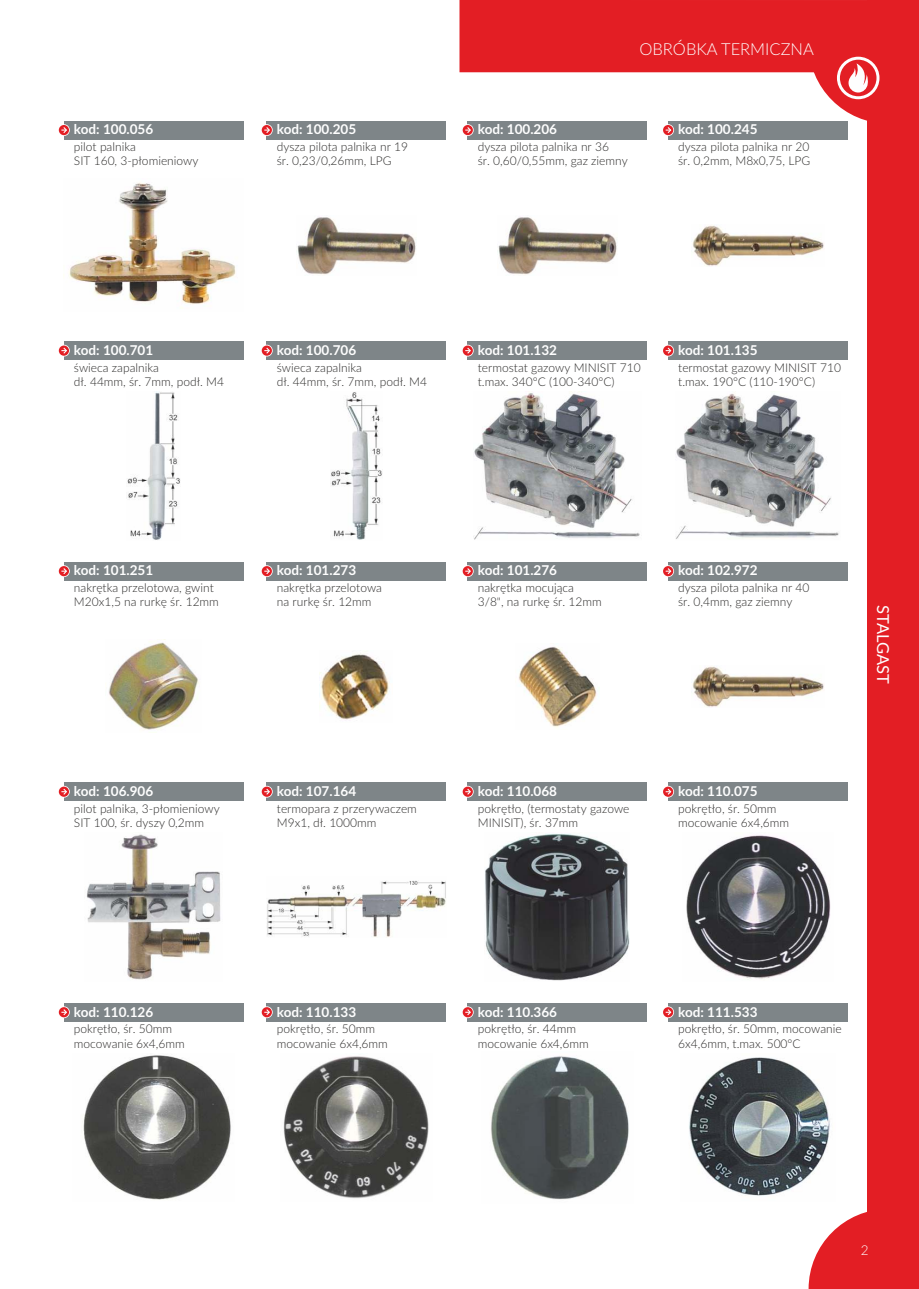
<style>
.page{position:relative;width:919px;height:1289px;background:#fff}
.page>*{position:absolute;margin:0;border:0;box-sizing:border-box;transform-origin:0 0}
.t1{font:300 16.5px "Lato";color:#fefefe}
.t2{font:16.5px "Lato";color:#fefefe}
.t3{font:700 13.5px "Lato";color:#fefefe}
.t4{font:300 13.5px "Lato";color:#fefefe}
.t5{font:300 12px/14.4px "Lato";color:#2b2a29}
</style>
<div class="page">
<div style="left:867px;top:0;width:51px;height:1288px;background:#e31e24"></div>
<div style="left:459px;top:0;width:459px;height:72px;background:#e31e24"></div>
<div style="left:64px;top:121px;width:179px;height:18px;background:#7e8588"></div>
<svg style="left:58px;top:124px;width:12px;height:12px"></svg>
<svg style="left:59px;top:125px;width:10px;height:10px"></svg>
<svg style="left:61px;top:126px;width:7px;height:8px"></svg>
<div style="left:267px;top:121px;width:179px;height:18px;background:#7e8588"></div>
<svg style="left:261px;top:124px;width:12px;height:12px"></svg>
<svg style="left:262px;top:125px;width:10px;height:10px"></svg>
<svg style="left:264px;top:126px;width:7px;height:8px"></svg>
<div style="left:467px;top:121px;width:180px;height:18px;background:#7e8588"></div>
<svg style="left:462px;top:125px;width:11px;height:10px"></svg>
<svg style="left:465px;top:126px;width:7px;height:8px"></svg>
<div style="left:668px;top:121px;width:179px;height:18px;background:#7e8588"></div>
<svg style="left:662px;top:124px;width:12px;height:12px"></svg>
<svg style="left:663px;top:125px;width:10px;height:10px"></svg>
<svg style="left:665px;top:126px;width:7px;height:8px"></svg>
<div style="left:64px;top:341px;width:179px;height:18px;background:#7e8588"></div>
<svg style="left:58px;top:345px;width:12px;height:11px"></svg>
<div style="left:59px;top:345px;width:10px;height:11px;background:#e31e24;border-radius:50%"></div>
<svg style="left:61px;top:346px;width:7px;height:9px"></svg>
<div style="left:267px;top:341px;width:179px;height:18px;background:#7e8588"></div>
<svg style="left:261px;top:345px;width:12px;height:11px"></svg>
<div style="left:262px;top:345px;width:10px;height:11px;background:#e31e24;border-radius:50%"></div>
<svg style="left:264px;top:346px;width:7px;height:9px"></svg>
<div style="left:467px;top:341px;width:180px;height:18px;background:#7e8588"></div>
<svg style="left:462px;top:345px;width:11px;height:11px"></svg>
<svg style="left:465px;top:346px;width:7px;height:9px"></svg>
<div style="left:668px;top:341px;width:179px;height:18px;background:#7e8588"></div>
<svg style="left:663px;top:345px;width:10px;height:11px"></svg>
<svg style="left:665px;top:346px;width:7px;height:9px"></svg>
<div style="left:64px;top:562px;width:179px;height:18px;background:#7e8588"></div>
<svg style="left:58px;top:565px;width:12px;height:12px"></svg>
<svg style="left:59px;top:566px;width:10px;height:10px"></svg>
<svg style="left:61px;top:567px;width:7px;height:8px"></svg>
<div style="left:267px;top:562px;width:179px;height:18px;background:#7e8588"></div>
<svg style="left:261px;top:565px;width:12px;height:12px"></svg>
<svg style="left:262px;top:566px;width:10px;height:10px"></svg>
<svg style="left:264px;top:567px;width:7px;height:8px"></svg>
<div style="left:467px;top:562px;width:180px;height:18px;background:#7e8588"></div>
<svg style="left:462px;top:566px;width:11px;height:10px"></svg>
<svg style="left:465px;top:567px;width:7px;height:8px"></svg>
<div style="left:668px;top:562px;width:179px;height:18px;background:#7e8588"></div>
<svg style="left:662px;top:565px;width:12px;height:12px"></svg>
<svg style="left:663px;top:566px;width:10px;height:10px"></svg>
<svg style="left:665px;top:567px;width:7px;height:8px"></svg>
<div style="left:64px;top:782px;width:179px;height:18px;background:#7e8588"></div>
<svg style="left:58px;top:785px;width:12px;height:12px"></svg>
<svg style="left:59px;top:786px;width:10px;height:10px"></svg>
<svg style="left:61px;top:787px;width:7px;height:9px"></svg>
<div style="left:267px;top:782px;width:179px;height:18px;background:#7e8588"></div>
<svg style="left:261px;top:785px;width:12px;height:12px"></svg>
<svg style="left:262px;top:786px;width:10px;height:10px"></svg>
<svg style="left:264px;top:787px;width:7px;height:9px"></svg>
<div style="left:467px;top:782px;width:180px;height:18px;background:#7e8588"></div>
<svg style="left:462px;top:786px;width:11px;height:10px"></svg>
<svg style="left:465px;top:787px;width:7px;height:9px"></svg>
<div style="left:668px;top:782px;width:179px;height:18px;background:#7e8588"></div>
<svg style="left:662px;top:785px;width:12px;height:12px"></svg>
<svg style="left:663px;top:786px;width:10px;height:10px"></svg>
<svg style="left:665px;top:787px;width:7px;height:9px"></svg>
<div style="left:64px;top:1003px;width:179px;height:18px;background:#7e8588"></div>
<svg style="left:58px;top:1006px;width:12px;height:12px"></svg>
<svg style="left:59px;top:1007px;width:10px;height:10px"></svg>
<svg style="left:61px;top:1008px;width:7px;height:8px"></svg>
<div style="left:267px;top:1003px;width:179px;height:18px;background:#7e8588"></div>
<svg style="left:261px;top:1006px;width:12px;height:12px"></svg>
<svg style="left:262px;top:1007px;width:10px;height:10px"></svg>
<svg style="left:264px;top:1008px;width:7px;height:8px"></svg>
<div style="left:467px;top:1003px;width:180px;height:18px;background:#7e8588"></div>
<svg style="left:462px;top:1007px;width:11px;height:10px"></svg>
<svg style="left:465px;top:1008px;width:7px;height:8px"></svg>
<div style="left:668px;top:1003px;width:179px;height:18px;background:#7e8588"></div>
<svg style="left:662px;top:1006px;width:12px;height:12px"></svg>
<svg style="left:663px;top:1007px;width:10px;height:10px"></svg>
<svg style="left:665px;top:1008px;width:7px;height:8px"></svg>
<svg style="left:808px;top:56px;width:72px;height:68px"></svg>
<img style="left:69px;top:182px;width:167px;height:126px">
<img style="left:127px;top:391px;width:53px;height:149px">
<img style="left:331px;top:392px;width:51px;height:148px">
<img style="left:675px;top:393px;width:164px;height:146px">
<img style="left:87px;top:834px;width:134px;height:146px">
<img style="left:267px;top:880px;width:179px;height:57px">
<img style="left:485px;top:833px;width:144px;height:148px">
<img style="left:82px;top:1055px;width:149px;height:145px">
<img style="left:283px;top:1056px;width:146px;height:143px">
<img style="left:689px;top:1057px;width:141px;height:139px">
<img style="left:473px;top:391px;width:167px;height:149px">
<img style="left:686px;top:835px;width:145px;height:145px">
<img style="left:491px;top:1056px;width:138px;height:144px">
<svg style="left:808px;top:1212px;width:59px;height:76px"></svg>
<img style="left:296px;top:217px;width:120px;height:58px">
<img style="left:497px;top:217px;width:120px;height:58px">
<img style="left:692px;top:225px;width:132px;height:41px">
<img style="left:109px;top:642px;width:90px;height:88px">
<img style="left:320px;top:653px;width:70px;height:67px">
<img style="left:518px;top:647px;width:79px;height:81px">
<img style="left:692px;top:666px;width:132px;height:41px">
<p class="t3" style="left:74px;top:123px;width:81px">kod: 100.056</p>
<p class="t5" style="left:74px;top:140px;width:126px">pilot palnika<br>SIT 160, 3-płomieniowy</p>
<p class="t3" style="left:277px;top:123px;width:81px">kod: 100.205</p>
<p class="t5" style="left:277px;top:140px;width:133px">dysza pilota palnika nr 19 śr. 0,23/0,26mm, LPG</p>
<h1 class="t1" style="left:639px;top:42px;width:176px">OBRÓBKA TERMICZNA</h1>
<p class="t3" style="left:478px;top:123px;width:81px">kod: 100.206</p>
<p class="t5" style="left:478px;top:140px;width:151px">dysza pilota palnika nr 36<br>śr. 0,60/0,55mm, gaz ziemny</p>
<p class="t3" style="left:678px;top:123px;width:81px">kod: 100.245</p>
<p class="t5" style="left:678px;top:140px;width:133px">dysza pilota palnika nr 20 śr. 0,2mm, M8x0,75, LPG</p>
<p class="t3" style="left:74px;top:344px;width:81px">kod: 100.701</p>
<p class="t5" style="left:74px;top:360px;width:152px">świeca zapalnika<br>dł. 44mm, śr. 7mm, podł. M4</p>
<p class="t3" style="left:277px;top:344px;width:81px">kod: 100.706</p>
<p class="t5" style="left:277px;top:360px;width:152px">świeca zapalnika<br>dł. 44mm, śr. 7mm, podł. M4</p>
<p class="t3" style="left:478px;top:344px;width:81px">kod: 101.132</p>
<p class="t5" style="left:478px;top:360px;width:164px">termostat gazowy MINISIT 710 t.max. 340°C (100-340°C)</p>
<p class="t3" style="left:678px;top:344px;width:81px">kod: 101.135</p>
<p class="t5" style="left:678px;top:360px;width:164px">termostat gazowy MINISIT 710 t.max. 190°C (110-190°C)</p>
<p class="t3" style="left:74px;top:564px;width:81px">kod: 101.251</p>
<p class="t5" style="left:74px;top:581px;width:146px">nakrętka przelotowa, gwint<br>M20x1,5 na rurkę śr. 12mm</p>
<p class="t3" style="left:277px;top:564px;width:81px">kod: 101.273</p>
<p class="t5" style="left:277px;top:581px;width:107px">nakrętka przelotowa na rurkę śr. 12mm</p>
<p class="t3" style="left:478px;top:564px;width:81px">kod: 101.276</p>
<p class="t5" style="left:478px;top:581px;width:125px">nakrętka mocująca<br>3/8", na rurkę śr. 12mm</p>
<p class="t3" style="left:678px;top:564px;width:81px">kod: 102.972</p>
<p class="t5" style="left:678px;top:581px;width:133px">dysza pilota palnika nr 40 śr. 0,4mm, gaz ziemny</p>
<p class="t3" style="left:74px;top:785px;width:81px">kod: 106.906</p>
<p class="t5" style="left:74px;top:801px;width:147px">pilot palnika, 3-płomieniowy<br>SIT 100, śr. dyszy 0,2mm</p>
<p class="t3" style="left:277px;top:785px;width:81px">kod: 107.164</p>
<p class="t5" style="left:277px;top:801px;width:141px">termopara z przerywaczem<br>M9x1, dł. 1000mm</p>
<p class="t3" style="left:478px;top:785px;width:81px">kod: 110.068</p>
<p class="t5" style="left:478px;top:801px;width:153px">pokrętło, (termostaty gazowe<br>MINISIT), śr. 37mm</p>
<p class="t3" style="left:678px;top:785px;width:81px">kod: 110.075</p>
<p class="t5" style="left:678px;top:801px;width:112px">pokrętło, śr. 50mm mocowanie 6x4,6mm</p>
<h1 class="t2" style="left:890px;top:605px;width:80px;rotate:90deg">STALGAST</h1>
<p class="t3" style="left:74px;top:1005px;width:81px">kod: 110.126</p>
<p class="t5" style="left:74px;top:1022px;width:112px">pokrętło, śr. 50mm mocowanie 6x4,6mm</p>
<p class="t3" style="left:277px;top:1005px;width:81px">kod: 110.133</p>
<p class="t5" style="left:277px;top:1022px;width:112px">pokrętło, śr. 50mm mocowanie 6x4,6mm</p>
<p class="t3" style="left:478px;top:1005px;width:81px">kod: 110.366</p>
<p class="t5" style="left:478px;top:1022px;width:112px">pokrętło, śr. 44mm mocowanie 6x4,6mm</p>
<p class="t3" style="left:678px;top:1005px;width:81px">kod: 111.533</p>
<p class="t5" style="left:678px;top:1022px;width:165px">pokrętło, śr. 50mm, mocowanie<br>6x4,6mm, t.max. 500°C</p>
<p class="t4" style="left:860px;top:1244px;width:9px">2</p>
</div>
